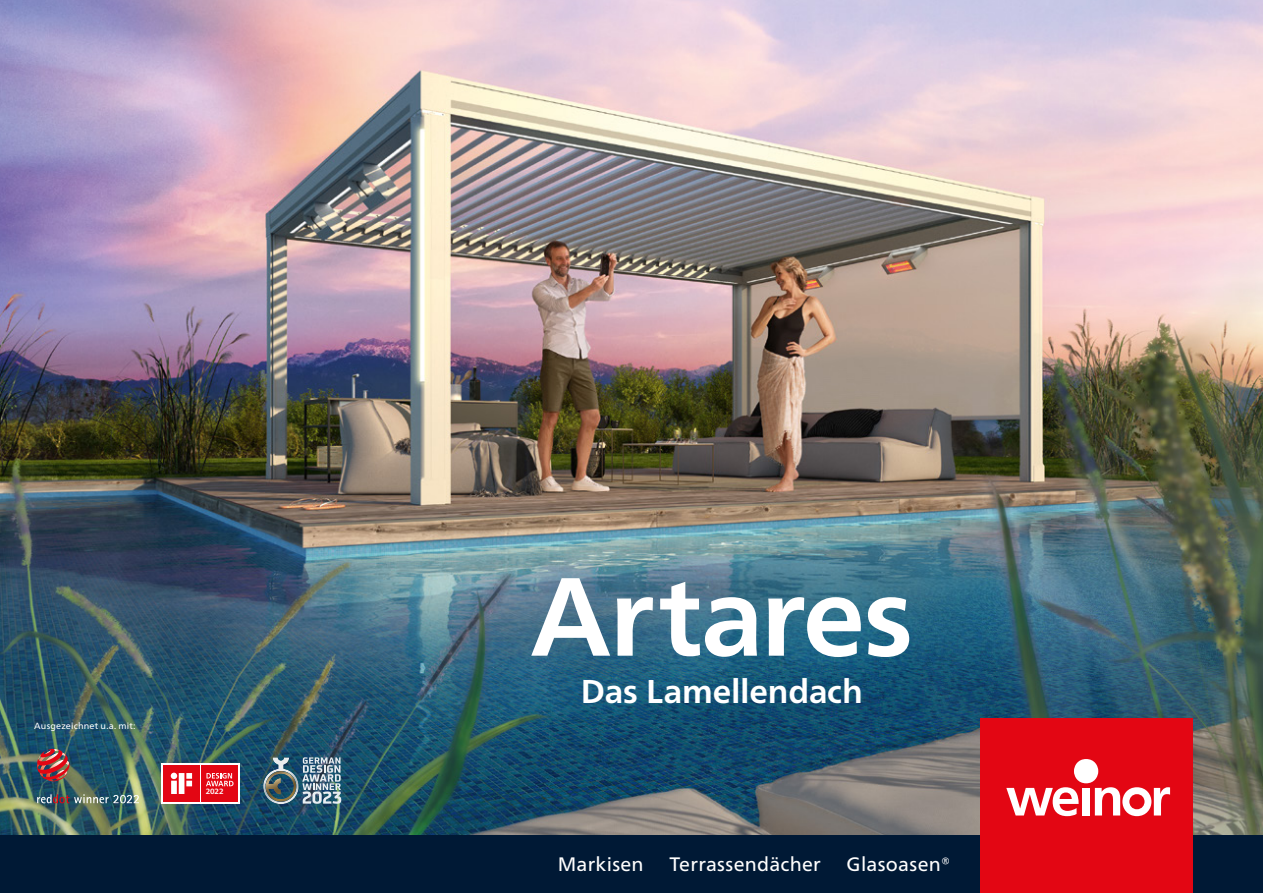
<style>
.page{position:relative;width:1263px;height:893px;background:#fff}
.page>*{position:absolute;margin:0;border:0;box-sizing:border-box;transform-origin:0 0}
.t1{font:700 111px "Frutiger Neue LTW1 G";letter-spacing:-.015em;color:#fff}
.t2{font:700 33px "Frutiger Neue LTW1 G";letter-spacing:-.005em;color:#fff}
.t3{font:19.5px "Frutiger Neue LTW1 G";letter-spacing:.015em;color:#fff}
.t4{font:9px "Frutiger Neue LTW1 G";letter-spacing:.02em;color:#fff}
.t5{font:700 7.65px "Frutiger Neue LT Pro";color:#fff}
</style>
<div class="page">
<img style="left:0;top:0;width:1263px;height:836px">
<div style="left:0;top:836px;width:1263px;height:57px;background:#001935"></div>
<div style="left:980px;top:719px;width:213px;height:174px;background:#e30613"></div>
<svg style="left:1006px;top:787px;width:72px;height:29px"></svg>
<div style="left:1082px;top:788px;width:8px;height:27px;background:#fff"></div>
<div style="left:1074px;top:759px;width:24px;height:24px;background:#fff;border-radius:50%"></div>
<svg style="left:1095px;top:787px;width:75px;height:29px"></svg>
<svg style="left:37px;top:749px;width:33px;height:32px"></svg>
<svg style="left:37px;top:794px;width:102px;height:9px"></svg>
<div style="left:162px;top:763px;width:78px;height:40px;background:linear-gradient(to bottom,#fff,#fff)"></div>
<div style="left:163px;top:765px;width:37px;height:37px;background:#e30613"></div>
<svg style="left:171px;top:773px;width:21px;height:21px"></svg>
<div style="left:202px;top:765px;width:36px;height:37px;background:#e30613"></div>
<svg style="left:206px;top:773px;width:28px;height:13px"></svg>
<img style="left:263px;top:757px;width:78px;height:47px">
<p class="t4" style="left:34px;top:722px;width:103px">Ausgezeichnet u.a. mit:</p>
<p class="t5" style="left:206px;top:787px;width:19px">2022</p>
<h1 class="t1" style="left:531px;top:557px;width:384px">Artares</h1>
<h2 class="t2" style="left:581px;top:673px;width:284px">Das Lamellendach</h2>
<p class="t3" style="left:558px;top:852px;width:88px">Markisen</p>
<p class="t3" style="left:669px;top:852px;width:153px">Terrassendächer</p>
<p class="t3" style="left:847px;top:852px;width:105px">Glasoasen®</p>
</div>
